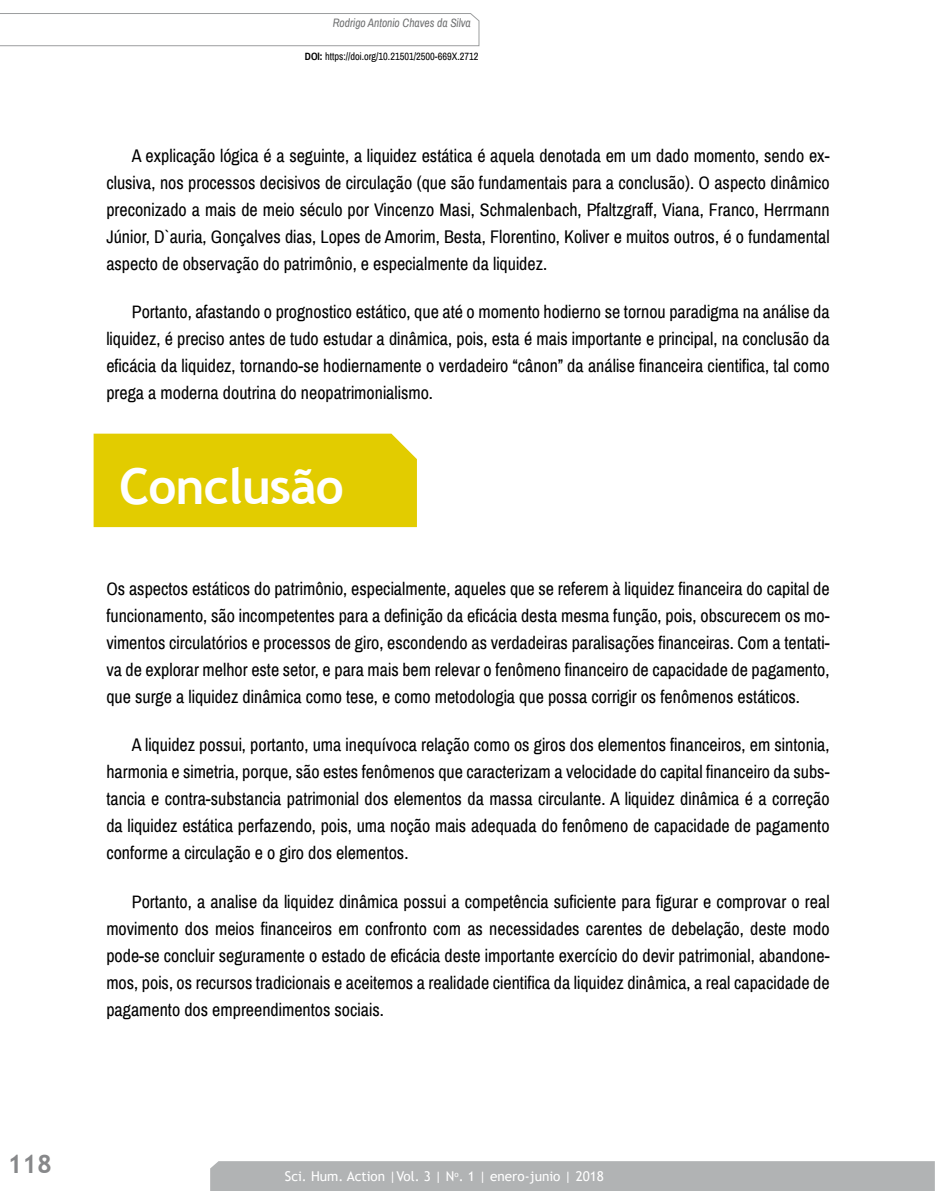
<style>
.page{position:relative;width:936px;height:1191px;background:#fff}
.page>*{position:absolute;margin:0;border:0;box-sizing:border-box;transform-origin:0 0}
.t1{font:700 49.5px "Trebuchet MS";letter-spacing:-.02em;color:#fff}
.t2{font:700 25.5px "Trebuchet MS";color:#87888a}
.t3{font:18px/27px "Archivo Narrow";color:#000;text-align:justify}
.t4{font:13.5px "Trebuchet MS";color:#fff}
.t5{font:italic 12px "Archivo Narrow";color:#707172;scale:.96 1}
.t6{font:10.5px "Archivo Narrow";color:#000}
.s1{font-weight:700}
</style>
<div class="page">
<div style="left:210px;top:1161px;width:724px;height:30px;background:#b1b3b4"></div>
<svg style="left:0;top:13px;width:479px;height:33px"></svg>
<div style="left:94px;top:433px;width:323px;height:94px;background:#e2cc00"></div>
<h2 class="t2" style="left:7px;top:1147px;width:46px">118</h2>
<p class="t5" style="left:333px;top:15px;width:145px">Rodrigo Antonio Chaves da Silva</p>
<p class="t6" style="left:305px;top:50px;width:175px"><span class="s1">DOI:</span> https://doi.org/10.21501/2500-669X.2712</p>
<p class="t3" style="left:106px;top:142px;width:724px;text-indent:26px">A explicação lógica é a seguinte, a liquidez estática é aquela denotada em um dado momento, sendo ex&shy;clusiva, nos processos decisivos de circulação (que são fundamentais para a conclusão). O aspecto dinâmico preconizado a mais de meio século por Vincenzo Masi, Schmalenbach, Pfaltzgraff, Viana, Franco, Herrmann Júnior, D`auria, Gonçalves dias, Lopes de Amorim, Besta, Florentino, Koliver e muitos outros, é o fundamental aspecto de observação do patrimônio, e especialmente da liquidez.</p>
<p class="t3" style="left:106px;top:299px;width:724px;text-indent:26px">Portanto, afastando o prognostico estático, que até o momento hodierno se tornou paradigma na análise da liquidez, é preciso antes de tudo estudar a dinâmica, pois, esta é mais importante e principal, na conclusão da eficácia da liquidez, tornando-se hodiernamente o verdadeiro “cânon” da análise financeira cientifica, tal como prega a moderna doutrina do neopatrimonialismo.</p>
<h1 class="t1" style="left:119px;top:455px;width:226px">Conclusão</h1>
<p class="t3" style="left:106px;top:575px;width:724px">Os aspectos estáticos do patrimônio, especialmente, aqueles que se referem à liquidez financeira do capital de funcionamento, são incompetentes para a definição da eficácia desta mesma função, pois, obscurecem os mo&shy;vimentos circulatórios e processos de giro, escondendo as verdadeiras paralisações financeiras. Com a tentati&shy;va de explorar melhor este setor, e para mais bem relevar o fenômeno financeiro de capacidade de pagamento, que surge a liquidez dinâmica como tese, e como metodologia que possa corrigir os fenômenos estáticos.</p>
<p class="t3" style="left:106px;top:732px;width:724px;text-indent:26px">A liquidez possui, portanto, uma inequívoca relação como os giros dos elementos financeiros, em sintonia, harmonia e simetria, porque, são estes fenômenos que caracterizam a velocidade do capital financeiro da subs&shy;tancia e contra-substancia patrimonial dos elementos da massa circulante. A liquidez dinâmica é a correção da liquidez estática perfazendo, pois, uma noção mais adequada do fenômeno de capacidade de pagamento conforme a circulação e o giro dos elementos.</p>
<p class="t3" style="left:106px;top:888px;width:724px;text-indent:26px">Portanto, a analise da liquidez dinâmica possui a competência suficiente para figurar e comprovar o real movimento dos meios financeiros em confronto com as necessidades carentes de debelação, deste modo pode-se concluir seguramente o estado de eficácia deste importante exercício do devir patrimonial, abandone&shy;mos, pois, os recursos tradicionais e aceitemos a realidade cientifica da liquidez dinâmica, a real capacidade de pagamento dos empreendimentos sociais.</p>
<p class="t4" style="left:285px;top:1167px;width:320px">Sci. Hum. Action |Vol. 3 | N<sup>o</sup>. 1 | enero-junio | 2018</p>
</div>
